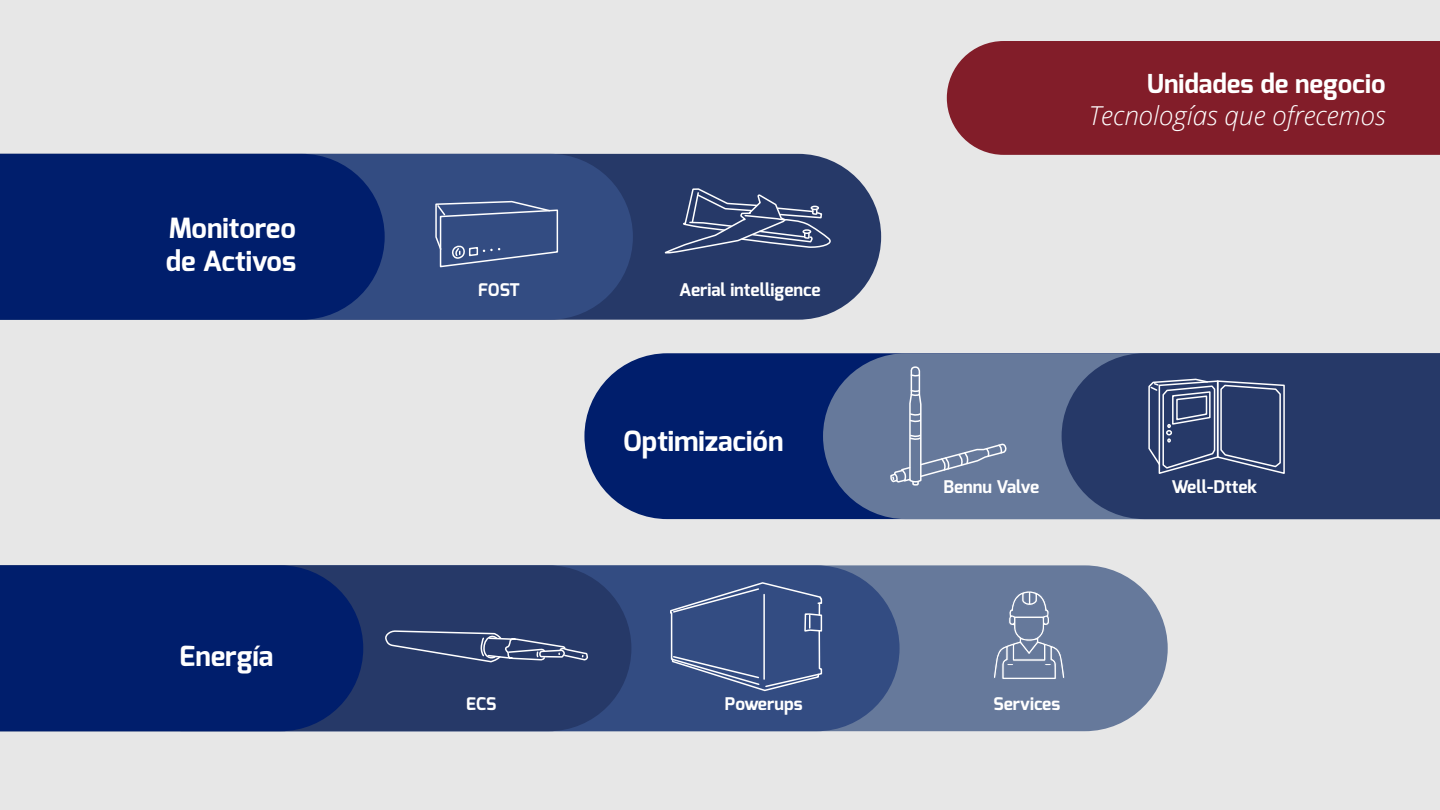
<style>
.page{position:relative;width:1440px;height:810px;background:#e7e7e7}
.page>*{position:absolute;margin:0;border:0;box-sizing:border-box;transform-origin:0 0}
.t1{font:700 27.83px/33.4px "Exo";color:#fff}
.t2{font:italic 300 26.03px "Open Sans";color:#fff}
.t3{font:700 26.03px "Exo";color:#fff}
.t4{font:700 17.48px "Exo";color:#fff}
</style>
<div class="page">
<div style="left:947px;top:41px;width:493px;height:114px;background:#821d29"></div>
<svg style="left:900px;top:565px;width:268px;height:166px;background:#7082a1"></svg>
<svg style="left:631px;top:565px;width:269px;height:166px;background:#395184"></svg>
<svg style="left:363px;top:565px;width:268px;height:166px;background:#273a6a"></svg>
<div style="left:0;top:565px;width:363px;height:166px;background:#001e6c"></div>
<svg style="left:633px;top:154px;width:248px;height:166px;background:#394a74"></svg>
<svg style="left:385px;top:154px;width:248px;height:166px;background:#324a80"></svg>
<div style="left:0;top:154px;width:385px;height:166px;background:#001e6c"></div>
<svg style="left:664px;top:188px;width:174px;height:66px;background:#41527b"></svg>
<svg style="left:435px;top:200px;width:124px;height:68px;background:#485e8e"></svg>
<svg style="left:584px;top:353px;width:239px;height:166px;background:#122d75"></svg>
<svg style="left:823px;top:353px;width:239px;height:166px;background:#5a6e95"></svg>
<div style="left:1062px;top:353px;width:378px;height:166px;background:#263968"></div>
<svg style="left:669px;top:581px;width:154px;height:111px;background:#435a8c"></svg>
<svg style="left:1148px;top:378px;width:138px;height:97px;background:#4d5d83"></svg>
<svg style="left:890px;top:366px;width:117px;height:120px;background:#7081a1"></svg>
<svg style="left:992px;top:565px;width:74px;height:115px;background:#7485a4"></svg>
<svg style="left:384px;top:629px;width:205px;height:34px;background:#42527b"></svg>
<h1 class="t1" style="left:166px;top:211px;width:132px">Monitoreo de Activos</h1>
<h1 class="t1" style="left:180px;top:640px;width:95px">Energía</h1>
<p class="t4" style="left:478px;top:278px;width:43px">FOST</p>
<p class="t4" style="left:679px;top:278px;width:143px">Aerial intelligence</p>
<h1 class="t1" style="left:623px;top:425px;width:162px">Optimización</h1>
<h2 class="t3" style="left:1147px;top:67px;width:240px">Unidades de negocio</h2>
<h2 class="t2" style="left:1089px;top:97px;width:298px">Tecnologías que ofrecemos</h2>
<p class="t4" style="left:944px;top:475px;width:97px">Bennu Valve</p>
<p class="t4" style="left:1171px;top:475px;width:87px">Well-Dttek</p>
<p class="t4" style="left:466px;top:692px;width:32px">ECS</p>
<p class="t4" style="left:725px;top:692px;width:79px">Powerups</p>
<p class="t4" style="left:993px;top:692px;width:68px">Services</p>
</div>
